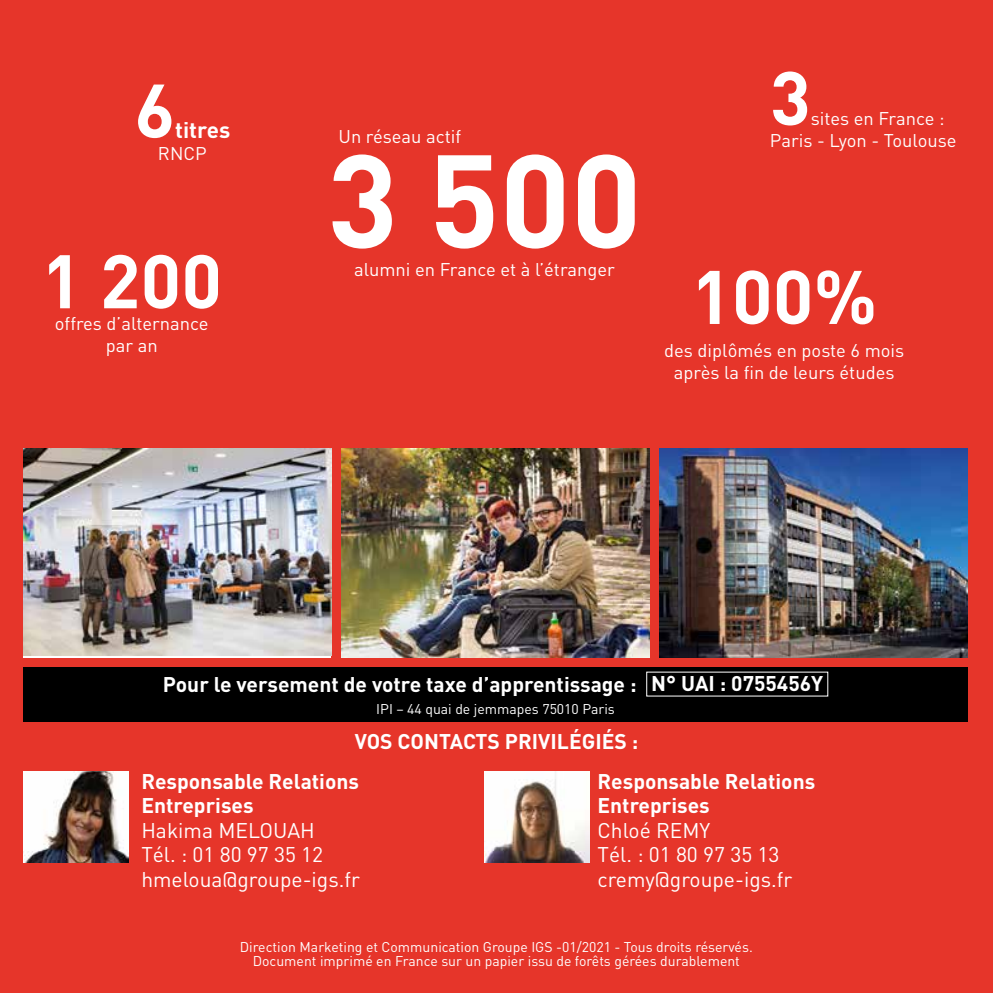
<style>
.page{position:relative;width:993px;height:993px;background:#fff}
.page>*{position:absolute;margin:0;border:0;box-sizing:border-box;transform-origin:0 0}
.t1{font:700 129.85px "DIN";color:#fff}
.t2{font:700 74.55px "DIN";color:#fff}
.t3{font:700 22.22px "DIN";color:#fff}
.t4{font:700 21px/39.7px "DIN";color:#fff}
.t5{font:21px/24.5px "DIN";color:#fff}
.t6{font:18.2px/21.9px "DIN";color:#fff;text-align:center}
.t7{font:14px/14.3px "DIN";color:#fff;text-align:center}
</style>
<div class="page">
<div style="left:0;top:0;width:992px;height:992px;background:#e6352a"></div>
<img style="left:341px;top:448px;width:308px;height:209px">
<img style="left:23px;top:448px;width:308px;height:207px">
<img style="left:659px;top:448px;width:308px;height:209px">
<div style="left:23px;top:667px;width:944px;height:54px;background:#000"></div>
<img style="left:484px;top:771px;width:105px;height:91px">
<img style="left:23px;top:771px;width:106px;height:91px">
<h2 class="t2" style="left:134px;top:62px;width:42px">6</h2>
<h3 class="t3" style="left:175px;top:115px;width:56px">titres</h3>
<h3 class="t6" style="left:158px;top:142px;width:50px">RNCP</h3>
<h2 class="t2" style="left:41px;top:232px;width:182px">1 200</h2>
<h3 class="t6" style="left:55px;top:312px;width:155px">offres d’alternance par an</h3>
<h3 class="t6" style="left:338px;top:125px;width:124px">Un réseau actif</h3>
<h1 class="t1" style="left:327px;top:116px;width:316px">3 500</h1>
<h3 class="t6" style="left:354px;top:258px;width:262px">alumni en France et à l’étranger</h3>
<h2 class="t2" style="left:769px;top:49px;width:42px">3</h2>
<h3 class="t6" style="left:769px;top:107px;width:188px;text-align:left;text-indent:41px">sites en France :<br>Paris - Lyon - Toulouse</h3>
<h2 class="t2" style="left:691px;top:248px;width:187px">100%</h2>
<h3 class="t6" style="left:664px;top:339px;width:241px">des diplômés en poste 6 mois après la fin de leurs études</h3>
<h3 class="t4" style="left:163px;top:663px;width:661px">Pour le versement de votre taxe d’apprentissage : N° UAI : 0755456Y</h3>
<p class="t7" style="left:376px;top:701px;width:240px">IPI – 44 quai de jemmapes 75010 Paris</p>
<h3 class="t4" style="left:597px;top:720px;width:219px;text-indent:-243px">VOS CONTACTS PRIVILÉGIÉS :<br>Responsable Relations</h3>
<h3 class="t4" style="left:597px;top:784px;width:114px">Entreprises</h3>
<h3 class="t5" style="left:597px;top:817px;width:196px">Chloé REMY<br>Tél. : 01 80 97 35 13 cremy@groupe-igs.fr</h3>
<h3 class="t4" style="left:141px;top:767px;width:219px;line-height:24.5px">Responsable Relations<br>Entreprises</h3>
<h3 class="t5" style="left:141px;top:817px;width:220px">Hakima MELOUAH<br>Tél. : 01 80 97 35 12 hmeloua@groupe-igs.fr</h3>
<p class="t7" style="left:240px;top:939px;width:514px">Direction Marketing et Communication Groupe IGS -01/2021 - Tous droits réservés.<br>Document imprimé en France sur un papier issu de forêts gérées durablement</p>
</div>
